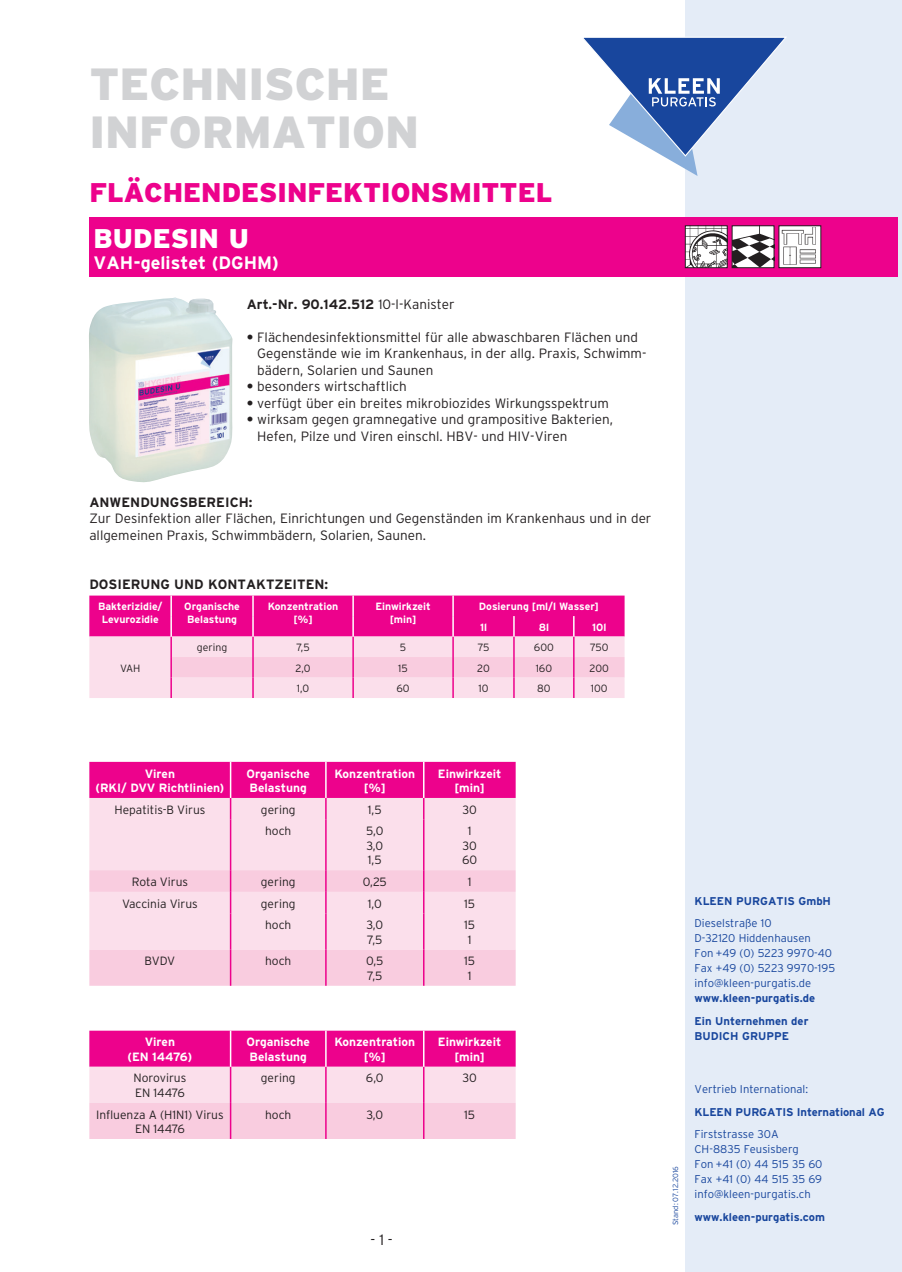
<style>
.page{position:relative;width:902px;height:1272px;background:#fff}
.page>*{position:absolute;margin:0;border:0;box-sizing:border-box;transform-origin:0 0}
.t1{font:900 45px/48px "Interstate";color:#d1d2d4}
.t2{font:900 27px "Interstate";color:#ed028c}
.t3{font:900 27px "Interstate";color:#fff}
.t4{font:700 18px "Interstate";color:#fff}
.t5{font:300 15px "Interstate";color:#231f20}
.t6{font:300 13.5px/16.5px "Interstate";color:#231f20}
.t7{font:700 13.5px "Interstate";color:#231f20}
.t8{font:300 12px/14.4px "Interstate";color:#231f20;text-align:center}
.t9{font:700 12px/14.4px "Interstate";color:#fff;text-align:center}
.t10{font:300 11.25px/15px "Interstate";color:#18469d}
.t11{font:700 11.25px/22.5px "Interstate";color:#18469d}
.t12{font:700 10.5px/12.6px "Interstate";color:#fff;text-align:center}
.t13{font:300 10.5px "Interstate";color:#231f20}
.t14{font:300 7.5px "Interstate";color:#18469d}
.s1{font-weight:300}
.s2{font-weight:700}
</style>
<div class="page">
<div style="left:685px;top:0;width:216px;height:1271px;background:#e4ecf7"></div>
<svg style="left:583px;top:37px;width:204px;height:139px"></svg>
<div style="left:89px;top:217px;width:808px;height:59px;background:#ed028c"></div>
<img style="left:89px;top:297px;width:144px;height:186px">
<img style="left:687px;top:227px;width:38px;height:39px">
<div style="left:685px;top:225px;width:42px;height:43px;border:1px solid #231f20"></div>
<img style="left:733px;top:227px;width:39px;height:39px">
<div style="left:731px;top:225px;width:43px;height:43px;border:1px solid #231f20"></div>
<div style="left:778px;top:226px;width:42px;height:42px;background:#fff"></div>
<img style="left:781px;top:228px;width:35px;height:37px">
<div style="left:778px;top:225px;width:43px;height:43px;border:1px solid #231f20"></div>
<svg style="left:89px;top:595px;width:535px;height:103px;background:#f583c3"></svg>
<div style="left:89px;top:819px;width:426px;height:51px;background:#fbdfeb"></div>
<svg style="left:89px;top:870px;width:426px;height:115px;background:#f9d5e4"></svg>
<svg style="left:89px;top:761px;width:426px;height:58px;background:#f255af"></svg>
<hr style="left:230px;top:819px;width:1px;height:51px;background:#ed028c">
<hr style="left:325px;top:819px;width:1px;height:51px;background:#ed028c">
<hr style="left:423px;top:819px;width:1px;height:51px;background:#ed028c">
<svg style="left:230px;top:870px;width:1px;height:43px"></svg>
<svg style="left:325px;top:870px;width:1px;height:43px"></svg>
<svg style="left:423px;top:870px;width:1px;height:43px"></svg>
<hr style="left:230px;top:913px;width:1px;height:36px;background:#ed028c">
<hr style="left:325px;top:913px;width:1px;height:36px;background:#ed028c">
<hr style="left:423px;top:913px;width:1px;height:36px;background:#ed028c">
<hr style="left:230px;top:949px;width:1px;height:36px;background:#ed028c">
<hr style="left:325px;top:949px;width:1px;height:36px;background:#ed028c">
<hr style="left:423px;top:949px;width:1px;height:36px;background:#ed028c">
<hr style="left:230px;top:761px;width:1px;height:37px;background:#fff">
<hr style="left:325px;top:761px;width:1px;height:37px;background:#fff">
<hr style="left:423px;top:761px;width:1px;height:37px;background:#fff">
<svg style="left:89px;top:1030px;width:426px;height:108px;background:#f58fc7"></svg>
<hr style="left:230px;top:1066px;width:1px;height:36px;background:#ed028c">
<hr style="left:325px;top:1066px;width:1px;height:36px;background:#ed028c">
<hr style="left:423px;top:1066px;width:1px;height:36px;background:#ed028c">
<hr style="left:230px;top:1102px;width:1px;height:36px;background:#ed028c">
<hr style="left:325px;top:1102px;width:1px;height:36px;background:#ed028c">
<hr style="left:423px;top:1102px;width:1px;height:36px;background:#ed028c">
<hr style="left:230px;top:1030px;width:1px;height:36px;background:#fff">
<hr style="left:325px;top:1030px;width:1px;height:36px;background:#fff">
<hr style="left:423px;top:1030px;width:1px;height:36px;background:#fff">
<h1 class="t1" style="left:89px;top:60px;width:331px">TECHNISCHE<br>INFORMATION</h1>
<h2 class="t2" style="left:89px;top:177px;width:464px">FLÄCHENDESINFEKTIONSMITTEL</h2>
<h2 class="t3" style="left:94px;top:223px;width:157px">BUDESIN U</h2>
<h3 class="t4" style="left:94px;top:253px;width:187px">VAH-gelistet (DGHM)</h3>
<p class="t7" style="left:247px;top:296px;width:209px">Art.-Nr. 90.142.512 <span class="s1">10-l-Kanister</span></p>
<p class="t6" style="left:257px;top:328px;width:390px;text-indent:-10px"><span class="s2">•</span> Flächendesinfektionsmittel für alle abwaschbaren Flächen und<br>Gegenstände wie im Krankenhaus, in der allg. Praxis, Schwimm&shy;bädern, Solarien und Saunen</p>
<p class="t6" style="left:247px;top:378px;width:162px"><span class="s2">•</span> besonders wirtschaftlich</p>
<p class="t6" style="left:247px;top:394px;width:363px"><span class="s2">•</span> verfügt über ein breites mikrobiozides Wirkungsspektrum</p>
<p class="t6" style="left:257px;top:411px;width:357px;text-indent:-10px"><span class="s2">•</span> wirksam gegen gramnegative und grampositive Bakterien,<br>Hefen, Pilze und Viren einschl. HBV- und HIV-Viren</p>
<p class="t7" style="left:89px;top:494px;width:165px">ANWENDUNGSBEREICH:</p>
<p class="t6" style="left:89px;top:510px;width:563px">Zur Desinfektion aller Flächen, Einrichtungen und Gegenständen im Krankenhaus und in der allgemeinen Praxis, Schwimmbädern, Solarien, Saunen.</p>
<p class="t7" style="left:89px;top:577px;width:240px">DOSIERUNG UND KONTAKTZEITEN:</p>
<p class="t12" style="left:98px;top:600px;width:66px">Bakterizidie/<br>Levurozidie</p>
<p class="t12" style="left:184px;top:600px;width:57px;text-align:left">Organische<br>Belastung</p>
<p class="t12" style="left:268px;top:600px;width:72px">Konzentration [%]</p>
<p class="t12" style="left:375px;top:600px;width:57px">Einwirkzeit [min]</p>
<p class="t12" style="left:479px;top:596px;width:121px;line-height:20.4px;text-align:left">Dosierung [ml/l Wasser]<br>1l</p>
<p class="t12" style="left:538px;top:620px;width:12px">8l</p>
<p class="t12" style="left:592px;top:620px;width:16px">10l</p>
<p class="t13" style="left:120px;top:662px;width:22px">VAH</p>
<p class="t13" style="left:197px;top:641px;width:32px">gering</p>
<p class="t13" style="left:296px;top:641px;width:15px">7,5</p>
<p class="t13" style="left:400px;top:641px;width:8px">5</p>
<p class="t13" style="left:477px;top:641px;width:13px">75</p>
<p class="t13" style="left:534px;top:641px;width:21px">600</p>
<p class="t13" style="left:590px;top:641px;width:20px">750</p>
<p class="t13" style="left:295px;top:662px;width:16px">2,0</p>
<p class="t13" style="left:398px;top:662px;width:11px">15</p>
<p class="t13" style="left:477px;top:662px;width:14px">20</p>
<p class="t13" style="left:535px;top:662px;width:18px">160</p>
<p class="t13" style="left:589px;top:662px;width:21px">200</p>
<p class="t13" style="left:297px;top:682px;width:14px">1,0</p>
<p class="t13" style="left:396px;top:682px;width:15px">60</p>
<p class="t13" style="left:478px;top:682px;width:12px">10</p>
<p class="t13" style="left:537px;top:682px;width:15px">80</p>
<p class="t13" style="left:590px;top:682px;width:18px">100</p>
<p class="t9" style="left:96px;top:766px;width:130px">Viren<br>(RKI/ DVV Richtlinien)</p>
<p class="t9" style="left:246px;top:766px;width:65px;text-align:left">Organische<br>Belastung</p>
<p class="t9" style="left:334px;top:766px;width:82px">Konzentration [%]</p>
<p class="t9" style="left:438px;top:766px;width:65px">Einwirkzeit [min]</p>
<p class="t8" style="left:114px;top:802px;width:92px">Hepatitis-B Virus</p>
<p class="t8" style="left:261px;top:802px;width:36px">gering</p>
<p class="t8" style="left:368px;top:802px;width:15px">1,5</p>
<p class="t8" style="left:462px;top:802px;width:16px">30</p>
<p class="t8" style="left:265px;top:823px;width:28px">hoch</p>
<p class="t8" style="left:366px;top:823px;width:19px;text-align:justify">5,0<br>3,0<br>1,5</p>
<p class="t8" style="left:462px;top:823px;width:17px">1<br>30<br>60</p>
<p class="t8" style="left:132px;top:874px;width:58px">Rota Virus</p>
<p class="t8" style="left:261px;top:874px;width:36px">gering</p>
<p class="t8" style="left:363px;top:874px;width:26px">0,25</p>
<p class="t8" style="left:468px;top:874px;width:5px">1</p>
<p class="t8" style="left:122px;top:896px;width:77px">Vaccinia Virus</p>
<p class="t8" style="left:261px;top:896px;width:36px">gering</p>
<p class="t8" style="left:368px;top:896px;width:16px">1,0</p>
<p class="t8" style="left:464px;top:896px;width:13px">15</p>
<p class="t8" style="left:265px;top:917px;width:28px">hoch</p>
<p class="t8" style="left:366px;top:917px;width:18px;text-align:left">3,0<br>7,5</p>
<p class="t8" style="left:464px;top:917px;width:13px">15<br>1</p>
<p class="t8" style="left:145px;top:953px;width:32px">BVDV</p>
<p class="t8" style="left:265px;top:953px;width:28px">hoch</p>
<p class="t8" style="left:366px;top:953px;width:19px;text-align:left">0,5<br>7,5</p>
<p class="t8" style="left:464px;top:953px;width:13px">15<br>1</p>
<p class="t9" style="left:127px;top:1034px;width:66px">Viren<br>(EN 14476)</p>
<p class="t9" style="left:246px;top:1034px;width:65px;text-align:left">Organische<br>Belastung</p>
<p class="t9" style="left:334px;top:1034px;width:82px">Konzentration [%]</p>
<p class="t9" style="left:438px;top:1034px;width:65px">Einwirkzeit [min]</p>
<p class="t8" style="left:133px;top:1070px;width:54px;text-align:left">Norovirus<br>EN 14476</p>
<p class="t8" style="left:261px;top:1070px;width:36px">gering</p>
<p class="t8" style="left:366px;top:1070px;width:19px">6,0</p>
<p class="t8" style="left:462px;top:1070px;width:16px">30</p>
<p class="t8" style="left:96px;top:1106px;width:129px">Influenza A (H1N1) Virus<br>EN 14476</p>
<p class="t8" style="left:265px;top:1106px;width:28px">hoch</p>
<p class="t8" style="left:366px;top:1106px;width:18px">3,0</p>
<p class="t8" style="left:464px;top:1106px;width:13px">15</p>
<p class="t5" style="left:370px;top:1230px;width:24px">- 1 -</p>
<p class="t11" style="left:694px;top:889px;width:138px">KLEEN PURGATIS GmbH</p>
<p class="t10" style="left:694px;top:915px;width:142px">Dieselstraße 10<br>D-32120 Hiddenhausen<br>Fon +49 (0) 5223 9970-40<br>Fax +49 (0) 5223 9970-195 info@kleen-purgatis.de</p>
<p class="t11" style="left:694px;top:987px;width:122px">www.kleen-purgatis.de<br>Ein Unternehmen der</p>
<p class="t11" style="left:694px;top:1024px;width:96px">BUDICH GRUPPE</p>
<p class="t14" style="left:671px;top:1225px;width:60px;rotate:-90deg">Stand: 07.12.2016</p>
<p class="t10" style="left:694px;top:1081px;width:115px">Vertrieb International:</p>
<p class="t11" style="left:694px;top:1100px;width:191px">KLEEN PURGATIS International AG</p>
<p class="t10" style="left:694px;top:1126px;width:129px">Firststrasse 30A<br>CH-8835 Feusisberg<br>Fon +41 (0) 44 515 35 60<br>Fax +41 (0) 44 515 35 69 info@kleen-purgatis.ch</p>
<p class="t11" style="left:694px;top:1205px;width:132px">www.kleen-purgatis.com</p>
</div>
